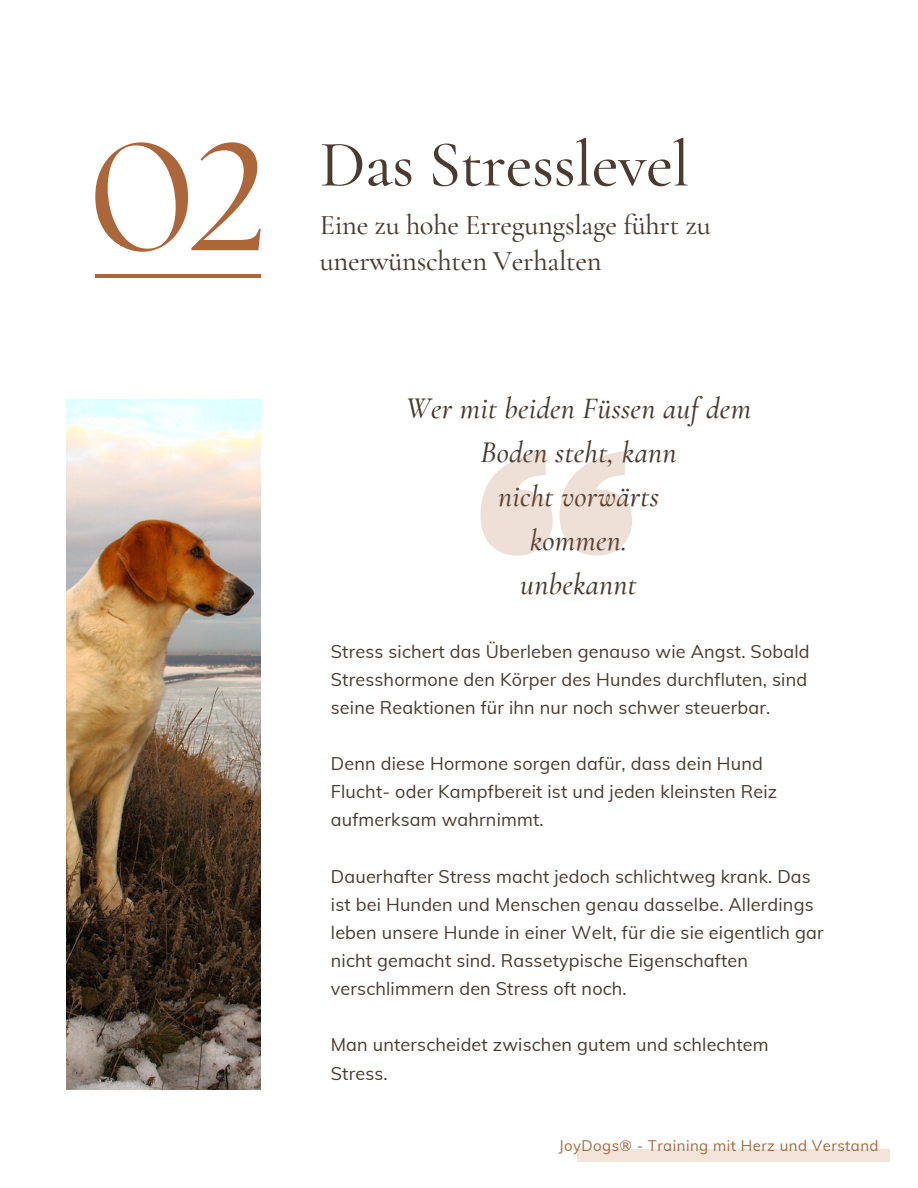
<style>
.page{position:relative;width:918px;height:1188px;background:#fff}
.page>*{position:absolute;margin:0;border:0;box-sizing:border-box;transform-origin:0 0}
.t1{font:152.55px "The Seasons";color:#ad6639}
.t2{font:500 66px "Cormorant Garamond";letter-spacing:-.01em;color:#4b3b31}
.t3{font:italic 500 30px "Cormorant Garamond";letter-spacing:.01em;color:#4b3b31}
.t4{font:500 28.5px/36px "Cormorant Garamond";letter-spacing:-.01em;color:#4b3b31}
.t5{font:18px/28.2px "Muli";letter-spacing:.01em;color:#4b3b31}
.t6{font:15px "Muli";letter-spacing:.03em;color:#ad6639}
</style>
<div class="page">
<hr style="left:95px;top:274px;width:166px;height:3px;background:#ad6639">
<img style="left:67px;top:399px;width:193px;height:690px">
<svg style="left:480px;top:451px;width:152px;height:105px"></svg>
<div style="left:577px;top:1149px;width:313px;height:12px;background:#f2e4d9"></div>
<p class="t1" style="left:90px;top:128px;width:178px">02</p>
<p class="t2" style="left:320px;top:125px;width:371px">Das Stresslevel</p>
<p class="t4" style="left:320px;top:207px;width:393px">Eine zu hohe Erregungslage führt zu unerwünschten Verhalten</p>
<p class="t3" style="left:406px;top:391px;width:347px">Wer mit beiden Füssen auf dem</p>
<p class="t3" style="left:481px;top:435px;width:197px">Boden steht, kann</p>
<p class="t3" style="left:498px;top:478px;width:162px">nicht vorwärts</p>
<p class="t3" style="left:530px;top:522px;width:99px">kommen.</p>
<p class="t3" style="left:520px;top:566px;width:118px">unbekannt</p>
<p class="t5" style="left:331px;top:637px;width:480px">Stress sichert das Überleben genauso wie Angst. Sobald<br>Stresshormone den Körper des Hundes durchfluten, sind seine Reaktionen für ihn nur noch schwer steuerbar.</p>
<p class="t5" style="left:331px;top:749px;width:448px">Denn diese Hormone sorgen dafür, dass dein Hund<br>Flucht- oder Kampfbereit ist und jeden kleinsten Reiz aufmerksam wahrnimmt.</p>
<p class="t5" style="left:331px;top:862px;width:494px">Dauerhafter Stress macht jedoch schlichtweg krank. Das ist bei Hunden und Menschen genau dasselbe. Allerdings leben unsere Hunde in einer Welt, für die sie eigentlich gar nicht gemacht sind. Rassetypische Eigenschaften verschlimmern den Stress oft noch.</p>
<p class="t5" style="left:331px;top:1031px;width:439px">Man unterscheidet zwischen gutem und schlechtem<br>Stress.</p>
<p class="t6" style="left:559px;top:1136px;width:321px">JoyDogs® - Training mit Herz und Verstand</p>
</div>
